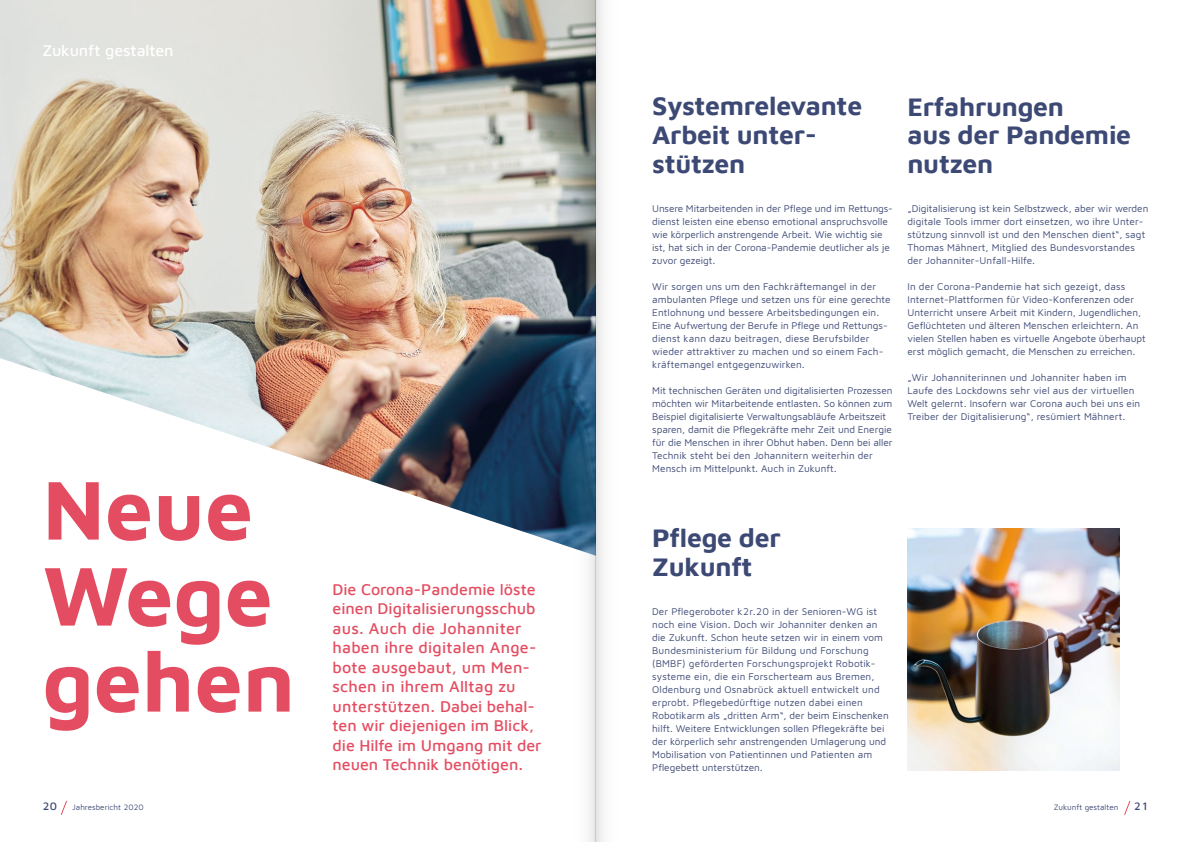
<style>
.page{position:relative;width:1191px;height:842px;background:#fff}
.page>*{position:absolute;margin:0;border:0;box-sizing:border-box;transform-origin:0 0}
.t1{font:700 86px/86px "Maven Johanniter";color:#e44d61}
.t2{font:700 26px/28.6px "Maven Johanniter";letter-spacing:-.01em;color:#3d4975}
.t3{font:500 16px/19.5px "Maven Johanniter";color:#e44d61}
.t4{font:500 16px "Maven Johanniter";letter-spacing:-.01em;color:#fff}
.t5{font:500 11px "Maven Johanniter";color:#3d4975}
.t6{font:10px/13px "Maven Johanniter";color:#3d4975}
.t7{font:8px "Maven Johanniter";color:#3d4975}
</style>
<div class="page">
<img style="left:0;top:0;width:556px;height:358px">
<img style="left:0;top:358px;width:556px;height:185px">
<svg style="left:61px;top:800px;width:6px;height:15px"></svg>
<svg style="left:1124px;top:800px;width:6px;height:15px"></svg>
<img style="left:907px;top:529px;width:212px;height:242px">
<div style="left:595px;top:0;width:40px;height:842px;background:linear-gradient(to right,#f0f0f0,#fff)"></div>
<svg style="left:556px;top:0;width:39px;height:842px"></svg>
<h3 class="t4" style="left:43px;top:39px;width:133px">Zukunft gestalten</h3>
<h1 class="t1" style="left:43px;top:461px;width:254px">Neue<br>Wege gehen</h1>
<p class="t3" style="left:332px;top:578px;width:211px">Die Corona-Pandemie löste einen Digitalisierungsschub aus. Auch die Johanniter haben ihre digitalen Ange&shy;bote ausgebaut, um Men&shy;schen in ihrem Alltag zu unterstützen. Dabei behal&shy;ten wir diejenigen im Blick, die Hilfe im Umgang mit der neuen Technik benötigen.</p>
<h2 class="t2" style="left:652px;top:90px;width:211px">Systemrelevante<br>Arbeit unter&shy;stützen</h2>
<p class="t6" style="left:652px;top:201px;width:242px">Unsere Mitarbeitenden in der Pflege und im Rettungs&shy;dienst leisten eine ebenso emotional anspruchsvolle wie körperlich anstrengende Arbeit. Wie wichtig sie ist, hat sich in der Corona-Pandemie deutlicher als je zuvor gezeigt.</p>
<p class="t6" style="left:652px;top:279px;width:240px">Wir sorgen uns um den Fachkräftemangel in der ambulanten Pflege und setzen uns für eine gerechte Entlohnung und bessere Arbeitsbedingungen ein.<br>Eine Aufwertung der Berufe in Pflege und Rettungs&shy;dienst kann dazu beitragen, diese Berufsbilder wieder attraktiver zu machen und so einem Fach&shy;kräftemangel entgegenzuwirken.</p>
<p class="t6" style="left:652px;top:383px;width:242px">Mit technischen Geräten und digitalisierten Prozessen möchten wir Mitarbeitende entlasten. So können zum Beispiel digitalisierte Verwaltungsabläufe Arbeitszeit sparen, damit die Pflegekräfte mehr Zeit und Energie für die Menschen in ihrer Obhut haben. Denn bei aller Technik steht bei den Johannitern weiterhin der Mensch im Mittelpunkt. Auch in Zukunft.</p>
<h2 class="t2" style="left:907px;top:90px;width:225px">Erfahrungen<br>aus der Pandemie nutzen</h2>
<p class="t6" style="left:907px;top:201px;width:242px">„Digitalisierung ist kein Selbstzweck, aber wir werden digitale Tools immer dort einsetzen, wo ihre Unter&shy;stützung sinnvoll ist und den Menschen dient“, sagt Thomas Mähnert, Mitglied des Bundesvorstandes der Johanniter-Unfall-Hilfe.</p>
<p class="t6" style="left:907px;top:279px;width:240px">In der Corona-Pandemie hat sich gezeigt, dass Internet-Plattformen für Video-Konferenzen oder Unterricht unsere Arbeit mit Kindern, Jugendlichen, Geflüchteten und älteren Menschen erleichtern. An vielen Stellen haben es virtuelle Angebote überhaupt erst möglich gemacht, die Menschen zu erreichen.</p>
<p class="t6" style="left:907px;top:370px;width:234px">„Wir Johanniterinnen und Johanniter haben im Laufe des Lockdowns sehr viel aus der virtuellen Welt gelernt. Insofern war Corona auch bei uns ein Treiber der Digitalisierung“, resümiert Mähnert.</p>
<h2 class="t2" style="left:652px;top:522px;width:130px">Pflege der<br>Zukunft</h2>
<p class="t6" style="left:652px;top:604px;width:238px">Der Pflegeroboter k2r.20 in der Senioren-WG ist noch eine Vision. Doch wir Johanniter denken an die Zukunft. Schon heute setzen wir in einem vom Bundesministerium für Bildung und Forschung (BMBF) geförderten Forschungsprojekt Robotik&shy;systeme ein, die ein Forscherteam aus Bremen, Oldenburg und Osnabrück aktuell entwickelt und erprobt. Pflegebedürftige nutzen dabei einen Robotikarm als „dritten Arm“, der beim Einschenken hilft. Weitere Entwicklungen sollen Pflegekräfte bei der körperlich sehr anstrengenden Umlagerung und Mobilisation von Patientinnen und Patienten am Pflegebett unterstützen.</p>
<p class="t5" style="left:43px;top:798px;width:16px">20</p>
<p class="t7" style="left:72px;top:801px;width:73px">Jahresbericht 2020</p>
<p class="t7" style="left:1053px;top:801px;width:66px">Zukunft gestalten</p>
<p class="t5" style="left:1134px;top:798px;width:16px">21</p>
</div>
